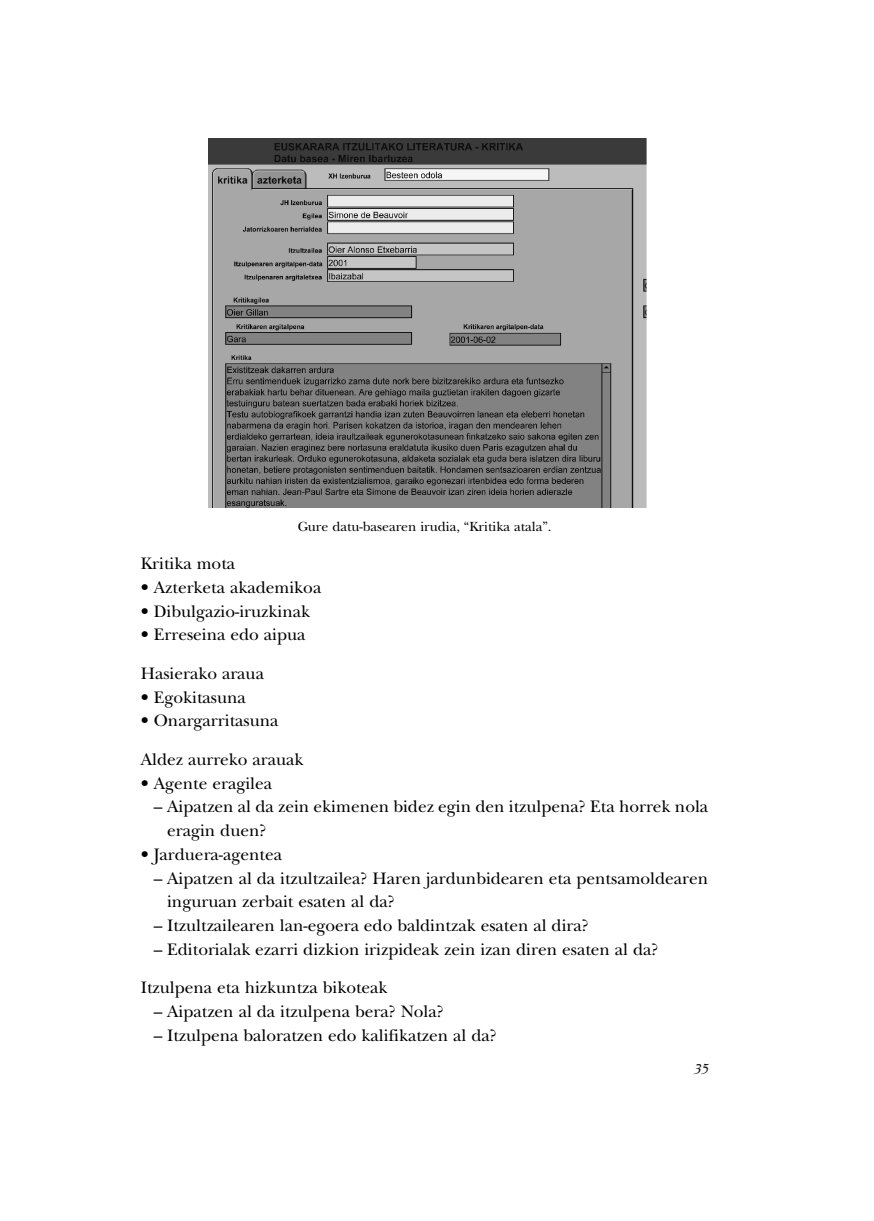
<style>
.page{position:relative;width:874px;height:1221px;background:#fff}
.page>*{position:absolute;margin:0;border:0;box-sizing:border-box;transform-origin:0 0}
.t1{font:17.32px/23.6px "New Baskerville";color:#000}
.t2{font:italic 14.88px "New Baskerville";color:#000}
.t3{font:13.83px "New Baskerville";color:#000}
.s1{color:#fff}
</style>
<div class="page">
<img style="left:208px;top:139px;width:437px;height:368px">
<p class="t3" style="left:297px;top:521px;width:255px">Gure datu-basearen irudia, “Kritika atala”.</p>
<p class="t1" style="left:141px;top:553px;width:96px">Kritika mota</p>
<p class="t1" style="left:141px;top:577px;width:182px">• Azterketa akademikoa</p>
<p class="t1" style="left:141px;top:601px;width:171px">• Dibulgazio-iruzkinak</p>
<p class="t1" style="left:141px;top:625px;width:166px">• Erreseina edo aipua</p>
<p class="t1" style="left:141px;top:663px;width:125px">Hasierako araua</p>
<p class="t1" style="left:141px;top:687px;width:107px">• Egokitasuna</p>
<p class="t1" style="left:141px;top:711px;width:139px">• Onargarritasuna</p>
<p class="t1" style="left:141px;top:749px;width:164px">Aldez aurreko arauak</p>
<p class="t1" style="left:141px;top:773px;width:133px">• Agente eragilea</p>
<p class="t1" style="left:167px;top:797px;width:542px;text-indent:-26px"><span class="s1">•</span> – Aipatzen al da zein ekimenen bidez egin den itzulpena? Eta horrek nola eragin duen?</p>
<p class="t1" style="left:141px;top:844px;width:143px">• Jarduera-agentea</p>
<p class="t1" style="left:167px;top:868px;width:542px;text-indent:-26px"><span class="s1">•</span> – Aipatzen al da itzultzailea? Haren jardunbidearen eta pentsamoldearen inguruan zerbait esaten al da?</p>
<p class="t1" style="left:141px;top:915px;width:449px"><span class="s1">•</span> – Itzultzailearen lan-egoera edo baldintzak esaten al dira?</p>
<p class="t1" style="left:141px;top:939px;width:519px"><span class="s1">•</span> – Editorialak ezarri dizkion irizpideak zein izan diren esaten al da?</p>
<p class="t1" style="left:141px;top:977px;width:248px">Itzulpena eta hizkuntza bikoteak</p>
<p class="t1" style="left:141px;top:1001px;width:304px"><span class="s1">•</span> – Aipatzen al da itzulpena bera? Nola?</p>
<p class="t1" style="left:141px;top:1025px;width:357px"><span class="s1">•</span> – Itzulpena baloratzen edo kalifikatzen al da?</p>
<p class="t2" style="left:692px;top:1063px;width:17px">35</p>
</div>
